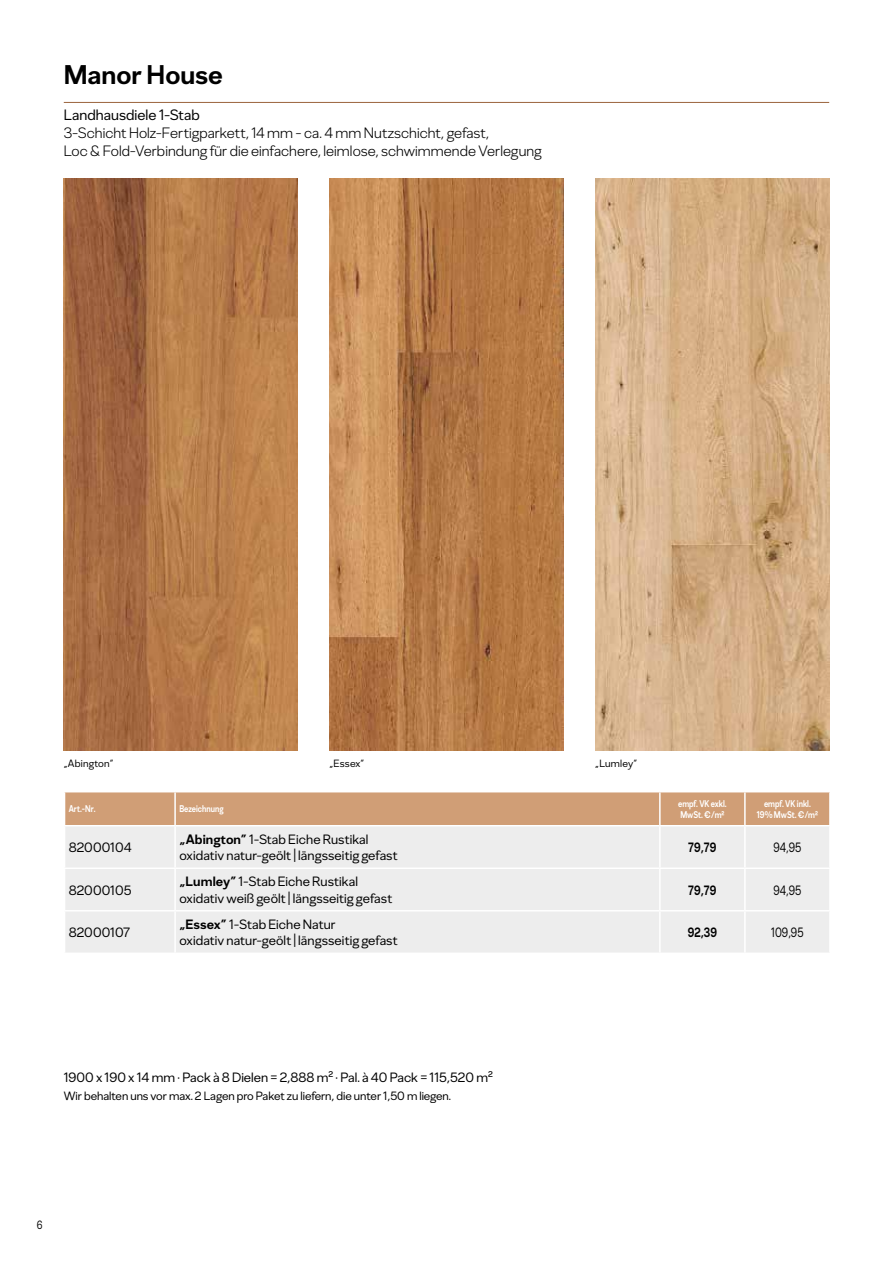
<style>
.page{position:relative;width:893px;height:1263px;background:#fff}
.page>*{position:absolute;margin:0;border:0;box-sizing:border-box;transform-origin:0 0}
.t1{font:700 27px "Amorim Sans";color:#000}
.t2{font:300 15px/18px "Amorim Sans";letter-spacing:.005em;color:#000}
.t3{font:15px "Amorim Sans";letter-spacing:.005em;color:#000}
.t4{font:13.5px/16.2px "Amorim Sans";letter-spacing:.005em;color:#000}
.t5{font:13.5px "Amorim Sans";letter-spacing:.005em;color:#000;scale:.8 1}
.t6{font:700 13.5px "Amorim Sans";color:#000;scale:.8 1}
.t7{font:12px "Amorim Sans";color:#000}
.t8{font:12px "Amorim Sans";color:#000;scale:.8 1}
.t9{font:10.5px "Amorim Sans";letter-spacing:.02em;color:#000}
.t10{font:700 9.75px/11.7px "Amorim Sans";color:#fff;scale:.8 1}
.s1{font-weight:700}
</style>
<div class="page">
<img style="left:330px;top:179px;width:233px;height:571px">
<img style="left:64px;top:179px;width:234px;height:571px">
<img style="left:595px;top:179px;width:234px;height:571px">
<div style="left:65px;top:792px;width:764px;height:33px;background:#d09e76"></div>
<div style="left:65px;top:827px;width:764px;height:125px;background:#ededed"></div>
<hr style="left:174px;top:826px;width:2px;height:41px;background:#fff">
<hr style="left:659px;top:826px;width:2px;height:41px;background:#fff">
<hr style="left:744px;top:826px;width:2px;height:41px;background:#fff">
<hr style="left:64px;top:867px;width:111px;height:2px;background:#fff">
<hr style="left:175px;top:867px;width:485px;height:2px;background:#fff">
<hr style="left:174px;top:869px;width:2px;height:41px;background:#fff">
<hr style="left:660px;top:867px;width:85px;height:2px;background:#fff">
<hr style="left:659px;top:869px;width:2px;height:41px;background:#fff">
<hr style="left:745px;top:867px;width:86px;height:2px;background:#fff">
<hr style="left:744px;top:869px;width:2px;height:41px;background:#fff">
<hr style="left:64px;top:910px;width:111px;height:1px;background:#fff">
<hr style="left:175px;top:910px;width:485px;height:1px;background:#fff">
<hr style="left:174px;top:911px;width:2px;height:41px;background:#fff">
<hr style="left:660px;top:910px;width:85px;height:1px;background:#fff">
<hr style="left:659px;top:911px;width:2px;height:41px;background:#fff">
<hr style="left:745px;top:910px;width:86px;height:1px;background:#fff">
<hr style="left:744px;top:911px;width:2px;height:41px;background:#fff">
<hr style="left:174px;top:792px;width:2px;height:33px;background:#fff">
<hr style="left:659px;top:792px;width:2px;height:33px;background:#fff">
<hr style="left:744px;top:792px;width:2px;height:33px;background:#fff">
<hr style="left:64px;top:102px;width:765px;height:1px;background:#9a643c">
<h1 class="t1" style="left:64px;top:58px;width:161px">Manor House</h1>
<p class="t3" style="left:64px;top:105px;width:137px">Landhausdiele 1-Stab</p>
<p class="t2" style="left:64px;top:123px;width:479px">3-Schicht Holz-Fertigparkett, 14 mm - ca. 4 mm Nutzschicht, gefast,<br>Loc &amp; Fold-Verbindung für die einfachere, leimlose, schwimmende Verlegung</p>
<p class="t9" style="left:64px;top:757px;width:51px">„Abington”</p>
<p class="t9" style="left:330px;top:757px;width:36px">„Essex”</p>
<p class="t9" style="left:595px;top:757px;width:44px">„Lumley”</p>
<p class="t10" style="left:69px;top:803px;width:35px">Art.-Nr.</p>
<p class="t10" style="left:179px;top:803px;width:57px">Bezeichnung</p>
<p class="t10" style="left:678px;top:797px;width:62px">empf. VK exkl.<br>MwSt. €/m2</p>
<p class="t10" style="left:757px;top:797px;width:78px;text-align:center">empf. VK inkl.<br>19% MwSt. €/m2</p>
<p class="t4" style="left:69px;top:839px;width:64px">82000104</p>
<p class="t4" style="left:179px;top:831px;width:220px"><span class="s1">„Abington”</span> 1-Stab Eiche Rustikal oxidativ natur-geölt | längsseitig gefast</p>
<p class="t6" style="left:688px;top:839px;width:37px">79,79</p>
<p class="t5" style="left:773px;top:839px;width:37px">94,95</p>
<p class="t4" style="left:69px;top:881px;width:64px">82000105</p>
<p class="t4" style="left:179px;top:873px;width:214px"><span class="s1">„Lumley”</span> 1-Stab Eiche Rustikal oxidativ weiß geölt | längsseitig gefast</p>
<p class="t6" style="left:688px;top:881px;width:37px">79,79</p>
<p class="t5" style="left:773px;top:881px;width:37px">94,95</p>
<p class="t4" style="left:69px;top:924px;width:63px">82000107</p>
<p class="t4" style="left:179px;top:916px;width:220px"><span class="s1">„Essex”</span> 1-Stab Eiche Natur<br>oxidativ natur-geölt | längsseitig gefast</p>
<p class="t6" style="left:688px;top:924px;width:38px">92,39</p>
<p class="t5" style="left:771px;top:924px;width:42px">109,95</p>
<p class="t4" style="left:64px;top:1069px;width:430px">1900 x 190 x 14 mm ∙ Pack à 8 Dielen = 2,888 m² ∙ Pal. à 40 Pack = 115,520 m²</p>
<p class="t7" style="left:64px;top:1088px;width:389px">Wir behalten uns vor max. 2 Lagen pro Paket zu liefern, die unter 1,50 m liegen.</p>
<p class="t8" style="left:37px;top:1218px;width:9px">6</p>
</div>
